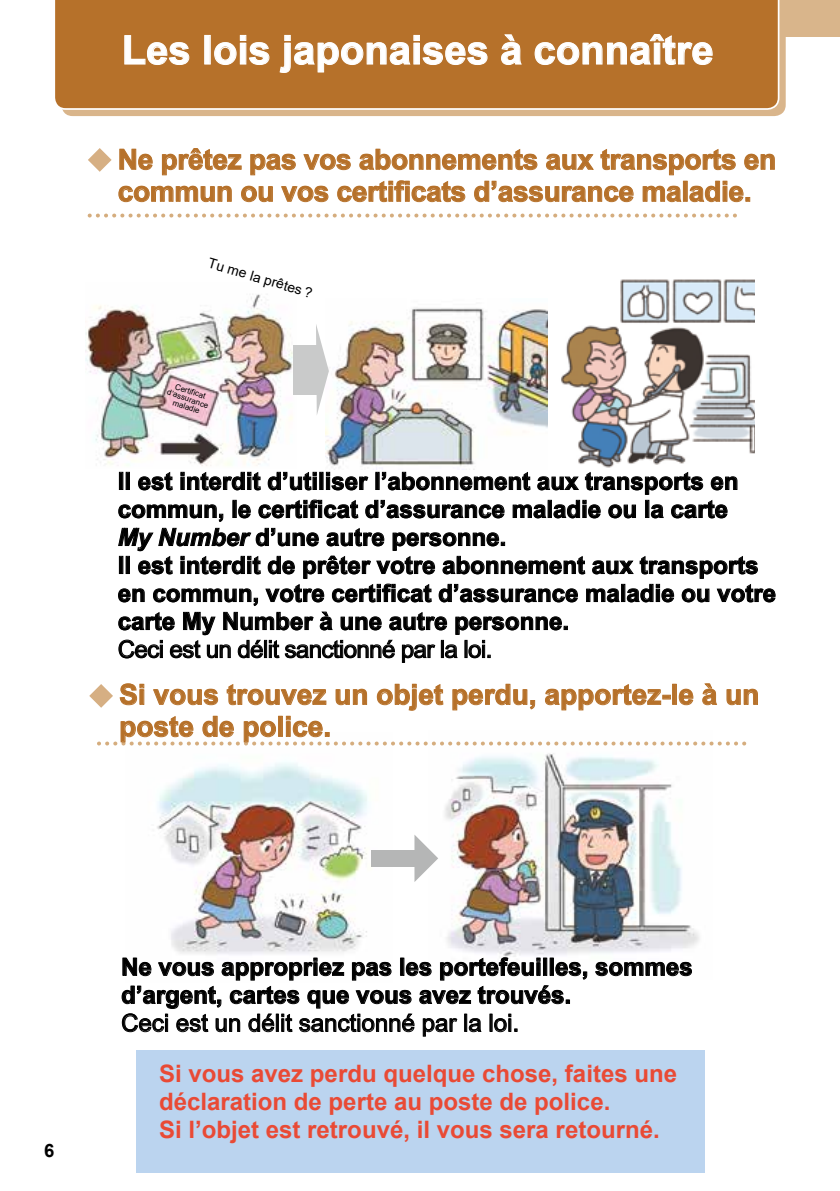
<style>
.page{position:relative;width:840px;height:1191px;background:#fff}
.page>*{position:absolute;margin:0;border:0;box-sizing:border-box;transform-origin:0 0}
.t1{font:700 40px "Arial";color:#fff}
.t2{font:700 28px/32px "Arial";letter-spacing:-.01em;color:#b6712a}
.t3{font:700 24px/28px "Arial";color:#000}
.t4{font:700 24px/28px "Arial";color:#e94a35}
.t5{font:24px "Arial";letter-spacing:-.015em;color:#000}
.t6{font:700 18.4px "Arial";color:#000}
.t7{font:14px "Arial";color:#000}
.t8{font:8px/8px "Arial";color:#000;text-align:center}
.s1{font-style:italic}
</style>
<div class="page">
<div style="left:136px;top:1050px;width:568px;height:123px;background:#bbd4ef"></div>
<img style="left:561px;top:279px;width:193px;height:189px">
<img style="left:85px;top:294px;width:211px;height:172px">
<img style="left:325px;top:307px;width:222px;height:163px">
<svg style="left:316px;top:324px;width:13px;height:92px"></svg>
<div style="left:293px;top:345px;width:25px;height:49px;background:#c9caca"></div>
<svg style="left:90px;top:213px;width:647px;height:4px"></svg>
<svg style="left:119px;top:149px;width:34px;height:21px"></svg>
<svg style="left:162px;top:148px;width:79px;height:27px"></svg>
<svg style="left:250px;top:154px;width:46px;height:21px"></svg>
<svg style="left:303px;top:154px;width:47px;height:16px"></svg>
<svg style="left:359px;top:149px;width:178px;height:21px"></svg>
<svg style="left:546px;top:154px;width:47px;height:16px"></svg>
<svg style="left:600px;top:149px;width:135px;height:26px"></svg>
<svg style="left:744px;top:154px;width:30px;height:16px"></svg>
<svg style="left:118px;top:186px;width:114px;height:16px"></svg>
<svg style="left:241px;top:186px;width:32px;height:16px"></svg>
<svg style="left:281px;top:186px;width:47px;height:16px"></svg>
<svg style="left:337px;top:180px;width:128px;height:22px"></svg>
<svg style="left:474px;top:181px;width:159px;height:21px"></svg>
<svg style="left:642px;top:186px;width:39px;height:16px"></svg>
<div style="left:682px;top:181px;width:5px;height:21px;border:1px solid #b6712a"></div>
<svg style="left:689px;top:181px;width:60px;height:21px"></svg>
<svg style="left:88px;top:148px;width:23px;height:24px"></svg>
<div style="left:61px;top:0;width:778px;height:36px;background:#d9b58b"></div>
<div style="left:62px;top:0;width:723px;height:116px;background:#d9b58b"></div>
<div style="left:55px;top:0;width:724px;height:110px;background:#b6712a"></div>
<svg style="left:124px;top:35px;width:66px;height:31px;background:#c1884c"></svg>
<div style="left:204px;top:35px;width:7px;height:30px;border:1px solid #fff"></div>
<svg style="left:213px;top:35px;width:57px;height:31px;background:#c2884d"></svg>
<svg style="left:279px;top:34px;width:209px;height:40px;background:#bf8346"></svg>
<svg style="left:500px;top:34px;width:22px;height:32px"></svg>
<svg style="left:534px;top:34px;width:178px;height:32px;background:#c1874b"></svg>
<svg style="left:118px;top:472px;width:657px;height:191px"></svg>
<img style="left:130px;top:745px;width:262px;height:210px">
<img style="left:432px;top:745px;width:279px;height:232px">
<svg style="left:414px;top:834px;width:24px;height:48px"></svg>
<div style="left:371px;top:850px;width:50px;height:16px;background:#b5b6b6"></div>
<svg style="left:89px;top:683px;width:668px;height:62px"></svg>
<svg style="left:594px;top:962px;width:97px;height:14px"></svg>
<svg style="left:122px;top:957px;width:465px;height:79px"></svg>
<h1 class="t1" style="left:122px;top:22px;width:593px">Les lois japonaises à connaître</h1>
<p class="t2" style="left:118px;top:144px;width:659px">Ne prêtez pas vos abonnements aux transports en commun ou vos certificats d’assurance maladie.</p>
<p class="t7" style="left:211px;top:254px;width:109px;rotate:16deg">Tu me la prêtes ?</p>
<p class="t8" style="left:171px;top:380px;width:45px;rotate:19deg">Certificat d’assurance maladie</p>
<p class="t3" style="left:118px;top:467px;width:659px">Il est interdit d’utiliser l’abonnement aux transports en commun, le certificat d’assurance maladie ou la carte<br><span class="s1">My Number</span> d’une autre personne.<br>Il est interdit de prêter votre abonnement aux transports en commun, votre certificat d’assurance maladie ou votre carte My Number à une autre personne.</p>
<p class="t5" style="left:118px;top:632px;width:376px">Ceci est un délit sanctionné par la loi.</p>
<p class="t2" style="left:119px;top:679px;width:641px">Si vous trouvez un objet perdu, apportez-le à un poste de police.</p>
<p class="t6" style="left:44px;top:1137px;width:12px">6</p>
<p class="t3" style="left:121px;top:953px;width:572px">Ne vous appropriez pas les portefeuilles, sommes d’argent, cartes que vous avez trouvés.</p>
<p class="t5" style="left:121px;top:1006px;width:399px">Ceci est un délit sanctionné par la loi.</p>
<p class="t4" style="left:159px;top:1060px;width:519px">Si vous avez perdu quelque chose, faites une déclaration de perte au poste de police.<br>Si l’objet est retrouvé, il vous sera retourné.</p>
</div>
